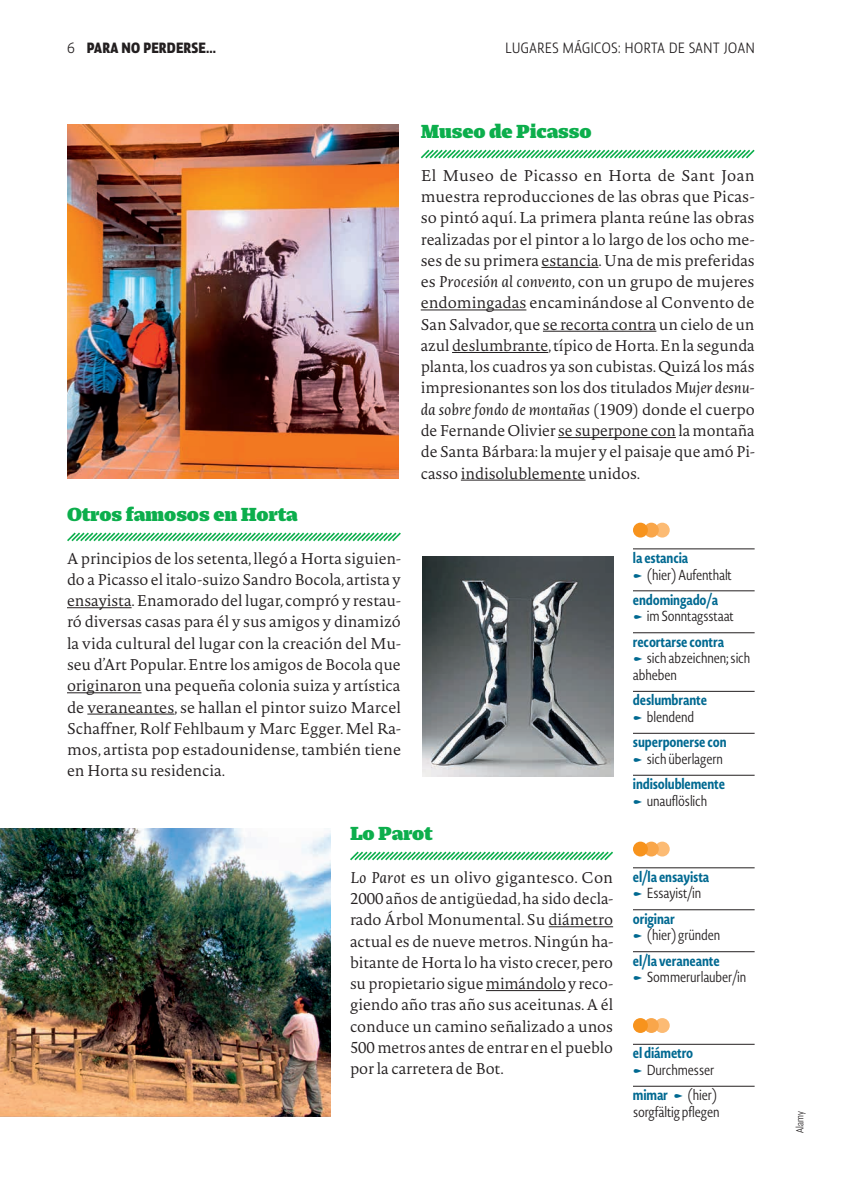
<style>
.page{position:relative;width:844px;height:1191px;background:#fff}
.page>*{position:absolute;margin:0;border:0;box-sizing:border-box;transform-origin:0 0}
.t1{font:900 21px "Lumin Display Std";letter-spacing:-.005em;color:#0cae4c}
.t2{font:300 16.62px "Lumin Sans Cond Std";letter-spacing:.04em;color:#231f20}
.t3{font:16.62px "Lumin Sans Cond Std Bld";letter-spacing:.01em;color:#231f20}
.t4{font:300 15.4px/21.3px "Novel Pro";letter-spacing:-.005em;color:#231f20;text-align:justify}
.t5{font:300 14.35px/16.6px "Novel Sans Cond Pro";letter-spacing:-.01em;color:#231f20}
.t6{font:700 14.35px "Novel Sans Cond Glos";letter-spacing:-.01em;color:#006991}
.t7{font:300 11.38px "Lumin Sans Cond Std";color:#231f20}
.s1{font-family:"Lumin Sans Std";font-weight:300}
.s2{font-style:italic}
</style>
<div class="page">
<svg style="left:67px;top:532px;width:334px;height:10px"></svg>
<hr style="left:67px;top:607px;width:64px;height:1px;background:#231f20">
<hr style="left:67px;top:692px;width:74px;height:1px;background:#231f20">
<hr style="left:87px;top:713px;width:87px;height:1px;background:#231f20">
<svg style="left:350px;top:851px;width:263px;height:10px"></svg>
<hr style="left:548px;top:926px;width:65px;height:1px;background:#231f20">
<hr style="left:486px;top:990px;width:79px;height:1px;background:#231f20">
<hr style="left:632px;top:548px;width:122px;height:1px;background:#231f20">
<hr style="left:632px;top:590px;width:122px;height:1px;background:#231f20">
<hr style="left:632px;top:632px;width:122px;height:1px;background:#231f20">
<hr style="left:632px;top:691px;width:122px;height:1px;background:#231f20">
<hr style="left:632px;top:733px;width:122px;height:1px;background:#231f20">
<hr style="left:632px;top:775px;width:122px;height:1px;background:#231f20">
<hr style="left:632px;top:867px;width:122px;height:1px;background:#231f20">
<hr style="left:632px;top:909px;width:122px;height:1px;background:#231f20">
<hr style="left:632px;top:951px;width:122px;height:1px;background:#231f20">
<hr style="left:632px;top:1044px;width:122px;height:1px;background:#231f20">
<hr style="left:632px;top:1085px;width:122px;height:1px;background:#231f20">
<div style="left:654px;top:522px;width:15px;height:15px;background:#fcbb74;border-radius:50%"></div>
<div style="left:643px;top:522px;width:15px;height:15px;background:#f9a64a;border-radius:50%"></div>
<div style="left:632px;top:522px;width:15px;height:15px;background:#f7931d;border-radius:50%"></div>
<div style="left:654px;top:841px;width:15px;height:15px;background:#fcbb74;border-radius:50%"></div>
<div style="left:643px;top:841px;width:15px;height:15px;background:#f9a64a;border-radius:50%"></div>
<div style="left:632px;top:841px;width:15px;height:15px;background:#f7931d;border-radius:50%"></div>
<div style="left:654px;top:1018px;width:15px;height:15px;background:#fcbb74;border-radius:50%"></div>
<div style="left:643px;top:1018px;width:15px;height:15px;background:#f9a64a;border-radius:50%"></div>
<div style="left:632px;top:1018px;width:15px;height:15px;background:#f7931d;border-radius:50%"></div>
<svg style="left:420px;top:149px;width:335px;height:10px"></svg>
<hr style="left:541px;top:267px;width:57px;height:1px;background:#231f20">
<hr style="left:420px;top:309px;width:106px;height:1px;background:#231f20">
<hr style="left:542px;top:331px;width:114px;height:1px;background:#231f20">
<hr style="left:452px;top:352px;width:96px;height:1px;background:#231f20">
<hr style="left:558px;top:437px;width:117px;height:1px;background:#231f20">
<hr style="left:460px;top:480px;width:125px;height:1px;background:#231f20">
<img style="left:0;top:828px;width:330px;height:288px">
<img style="left:422px;top:556px;width:191px;height:220px">
<img style="left:67px;top:124px;width:331px;height:354px">
<p class="t3" style="left:67px;top:38px;width:151px"><span class="s1">6</span> PARA NO PERDERSE...</p>
<p class="t2" style="left:505px;top:39px;width:251px">LUGARES MÁGICOS: HORTA DE SANT JOAN</p>
<h1 class="t1" style="left:67px;top:501px;width:232px">Otros famosos en Horta</h1>
<p class="t4" style="left:67px;top:547px;width:335px">A principios de los setenta, llegó a Horta siguien&shy;do a Picasso el italo-suizo Sandro Bocola, artista y ensayista. Enamorado del lugar, compró y restau&shy;ró diversas casas para él y sus amigos y dinamizó la vida cultural del lugar con la creación del Mu&shy;seu d’Art Popular. Entre los amigos de Bocola que originaron una pequeña colonia suiza y artística de veraneantes, se hallan el pintor suizo Marcel Schaffner, Rolf Fehlbaum y Marc Egger. Mel Ra&shy;mos, artista pop estadounidense, también tiene en Horta su residencia.</p>
<h1 class="t1" style="left:420px;top:119px;width:172px">Museo de Picasso</h1>
<p class="t4" style="left:420px;top:164px;width:335px">El Museo de Picasso en Horta de Sant Joan muestra reproducciones de las obras que Picas&shy;so pintó aquí. La primera planta reúne las obras realizadas por el pintor a lo largo de los ocho me&shy;ses de su primera estancia. Una de mis preferidas es <span class="s2">Procesión al convento</span>, con un grupo de mujeres endomingadas encaminándose al Convento de San Salvador, que se recorta contra un cielo de un azul deslumbrante, típico de Horta. En la segunda planta, los cuadros ya son cubistas. Quizá los más impresionantes son los dos titulados <span class="s2">Mujer desnu&shy;da sobre fondo de montañas</span> (1909) donde el cuerpo de Fernande Olivier se superpone con la montaña de Santa Bárbara: la mujer y el paisaje que amó Pi&shy;casso indisolublemente unidos.</p>
<p class="t6" style="left:632px;top:547px;width:57px">la estancia</p>
<p class="t5" style="left:646px;top:566px;width:86px">(hier) Aufenthalt</p>
<p class="t6" style="left:632px;top:589px;width:87px">endomingado/a</p>
<p class="t5" style="left:646px;top:608px;width:88px">im Sonntagsstaat</p>
<p class="t6" style="left:632px;top:631px;width:93px">recortarse contra</p>
<p class="t5" style="left:632px;top:650px;width:119px;text-indent:14px">sich abzeichnen; sich abheben</p>
<p class="t6" style="left:632px;top:689px;width:76px">deslumbrante</p>
<p class="t5" style="left:646px;top:708px;width:49px">blendend</p>
<p class="t6" style="left:632px;top:731px;width:95px">superponerse con</p>
<p class="t5" style="left:646px;top:750px;width:78px">sich überlagern</p>
<p class="t6" style="left:632px;top:773px;width:94px">indisolublemente</p>
<p class="t5" style="left:646px;top:792px;width:62px">unauflöslich</p>
<h1 class="t1" style="left:350px;top:820px;width:84px">Lo Parot</h1>
<p class="t4" style="left:350px;top:866px;width:264px"><span class="s2">Lo Parot</span> es un olivo gigantesco. Con 2000 años de antigüedad, ha sido decla&shy;rado Árbol Monumental. Su diámetro actual es de nueve metros. Ningún ha&shy;bitante de Horta lo ha visto crecer, pero su propietario sigue mimándolo y reco&shy;giendo año tras año sus aceitunas. A él conduce un camino señalizado a unos 500 metros antes de entrar en el pueblo por la carretera de Bot.</p>
<p class="t6" style="left:632px;top:866px;width:78px">el/la ensayista</p>
<p class="t5" style="left:646px;top:885px;width:56px">Essayist/in</p>
<p class="t6" style="left:632px;top:908px;width:43px">originar</p>
<p class="t5" style="left:646px;top:927px;width:75px">(hier) gründen</p>
<p class="t6" style="left:632px;top:950px;width:88px">el/la veraneante</p>
<p class="t5" style="left:646px;top:968px;width:101px">Sommerurlauber/in</p>
<p class="t6" style="left:632px;top:1042px;width:62px">el diámetro</p>
<p class="t5" style="left:646px;top:1061px;width:69px">Durchmesser</p>
<p class="t6" style="left:632px;top:1084px;width:37px">mimar</p>
<p class="t5" style="left:632px;top:1086px;width:88px;text-align:right">(hier)<br>sorgfältig pflegen</p>
<p class="t7" style="left:793px;top:1133px;width:23px;rotate:-90deg">Alamy</p>
</div>
